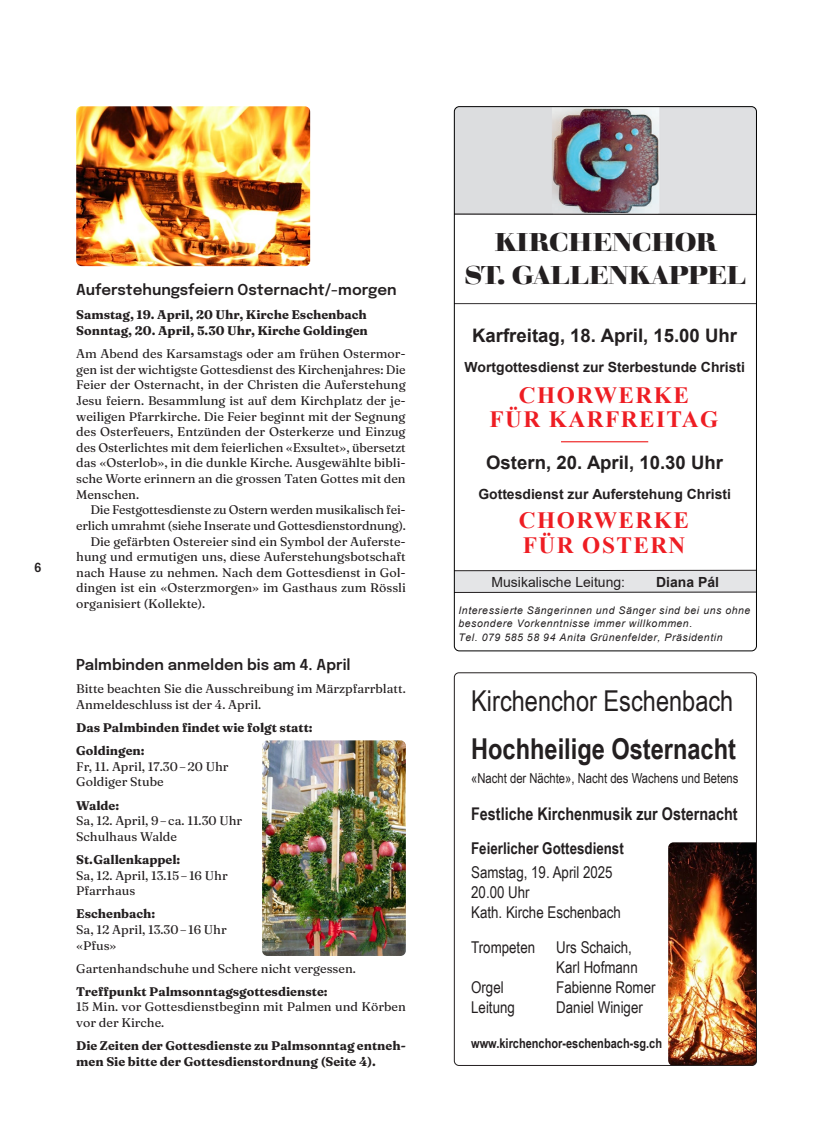
<style>
.page{position:relative;width:833px;height:1134px;background:#fff}
.page>*{position:absolute;margin:0;border:0;box-sizing:border-box;transform-origin:0 0}
.t1{font:28.75px "Arial Narrow";color:#231f20}
.t2{font:700 28.75px "Arial Narrow";color:#231f20}
.t3{font:700 25.5px/32.4px "Walbaum Display";letter-spacing:-.03em;color:#231f20;text-align:center}
.t4{font:700 23.38px "Times New Roman";letter-spacing:.06em;color:#ee1d23}
.t5{font:700 23.25px/24.2px "Times New Roman";letter-spacing:.06em;color:#ee1d23;text-align:center}
.t6{font:700 18.62px "Arial";color:#231f20}
.t7{font:700 18.5px "Arial";color:#231f20}
.t8{font:700 17.5px "Arial Narrow";color:#231f20}
.t9{font:16.25px/20px "Arial Narrow";color:#231f20}
.t10{font:700 16.25px "Arial Narrow";color:#231f20}
.t11{font:600 15px "Epilogue";color:#231f20}
.t12{font:700 14px "Arial";color:#231f20}
.t13{font:14px "Arial";color:#231f20}
.t14{font:13.75px "Arial Narrow";color:#231f20}
.t15{font:700 13.38px "Arial Narrow";color:#231f20}
.t16{font:12.5px/15.6px "Fraunces 9 pt";color:#231f20}
.t17{font:700 12.5px/16.2px "Fraunces 9 pt";color:#231f20}
.t18{font:600 12.5px "Epilogue";color:#231f20}
.t19{font:italic 10.5px/13.5px "Arial";letter-spacing:.055em;color:#231f20}
</style>
<div class="page">
<img style="left:668px;top:842px;width:88px;height:224px">
<div style="left:454px;top:571px;width:302px;height:22px;background:#e2e3e5"></div>
<hr style="left:454px;top:303px;width:302px;height:1px;background:#302e2f">
<img style="left:454px;top:106px;width:302px;height:110px">
<hr style="left:561px;top:441px;width:87px;height:1px;background:#ee2323">
<svg style="left:456px;top:569px;width:298px;height:3px"></svg>
<svg style="left:456px;top:591px;width:298px;height:2px"></svg>
<div style="left:454px;top:106px;width:302px;height:545px;border:1px solid #000;border-radius:5px"></div>
<img style="left:76px;top:106px;width:234px;height:160px">
<div style="left:454px;top:672px;width:302px;height:394px;border:1px solid #231f20;border-radius:5px"></div>
<img style="left:262px;top:740px;width:144px;height:216px">
<p class="t18" style="left:34px;top:558px;width:9px">6</p>
<p class="t11" style="left:76px;top:279px;width:322px">Auferstehungsfeiern Osternacht/-morgen</p>
<p class="t17" style="left:76px;top:305px;width:293px">Samstag, 19. April, 20 Uhr, Kirche Eschenbach<br>Sonntag, 20. April, 5.30 Uhr, Kirche Goldingen</p>
<p class="t16" style="left:76px;top:345px;width:331px;text-align:justify">Am Abend des Karsamstags oder am frühen Ostermor&shy;gen ist der wichtigste Gottesdienst des Kirchenjahres: Die Feier der Osternacht, in der Christen die Auferstehung Jesu feiern. Besammlung ist auf dem Kirchplatz der je&shy;weiligen Pfarrkirche. Die Feier beginnt mit der Segnung des Osterfeuers, Entzünden der Osterkerze und Einzug des Osterlichtes mit dem feierlichen «Exsultet», übersetzt das «Osterlob», in die dunkle Kirche. Ausgewählte bibli&shy;sche Worte erinnern an die grossen Taten Gottes mit den Menschen.</p>
<p class="t16" style="left:90px;top:501px;width:317px">Die Festgottesdienste zu Ostern werden musikalisch fei-</p>
<p class="t16" style="left:76px;top:517px;width:331px">erlich umrahmt (siehe Inserate und Gottesdienstordnung).</p>
<p class="t16" style="left:90px;top:533px;width:317px">Die gefärbten Ostereier sind ein Symbol der Auferste-</p>
<p class="t16" style="left:76px;top:548px;width:331px">hung und ermutigen uns, diese Auferstehungsbotschaft</p>
<p class="t16" style="left:76px;top:564px;width:330px">nach Hause zu nehmen. Nach dem Gottesdienst in Gol-</p>
<p class="t16" style="left:76px;top:579px;width:331px">dingen ist ein «Osterzmorgen» im Gasthaus zum Rössli</p>
<p class="t16" style="left:76px;top:595px;width:130px">organisiert (Kollekte).</p>
<p class="t11" style="left:76px;top:654px;width:276px">Palmbinden anmelden bis am 4. April</p>
<p class="t16" style="left:76px;top:680px;width:331px">Bitte beachten Sie die Ausschreibung im Märzpfarrblatt.<br>Anmeldeschluss ist der 4. April.</p>
<p class="t17" style="left:76px;top:715px;width:238px;line-height:23.1px">Das Palmbinden findet wie folgt statt:<br>Goldingen:</p>
<p class="t16" style="left:76px;top:758px;width:154px">Fr, 11. April, 17.30–20 Uhr<br>Goldiger Stube</p>
<p class="t17" style="left:76px;top:796px;width:45px">Walde:</p>
<p class="t16" style="left:76px;top:812px;width:167px">Sa, 12. April, 9–ca. 11.30 Uhr<br>Schulhaus Walde</p>
<p class="t17" style="left:76px;top:851px;width:106px">St.Gallenkappel:</p>
<p class="t16" style="left:76px;top:866px;width:153px">Sa, 12. April, 13.15–16 Uhr<br>Pfarrhaus</p>
<p class="t17" style="left:76px;top:905px;width:81px">Eschenbach:</p>
<p class="t16" style="left:76px;top:921px;width:152px">Sa, 12 April, 13.30–16 Uhr «Pfus»</p>
<p class="t16" style="left:76px;top:960px;width:281px">Gartenhandschuhe und Schere nicht vergessen.</p>
<p class="t17" style="left:76px;top:982px;width:253px">Treffpunkt Palmsonntagsgottesdienste:</p>
<p class="t16" style="left:76px;top:998px;width:331px">15 Min. vor Gottesdienstbeginn mit Palmen und Körben vor der Kirche.</p>
<p class="t17" style="left:76px;top:1037px;width:331px;line-height:15.6px">Die Zeiten der Gottesdienste zu Palmsonntag entneh&shy;men Sie bitte der Gottesdienstordnung (Seite 4).</p>
<h2 class="t3" style="left:465px;top:227px;width:283px">KIRCHENCHOR<br>ST. GALLENKAPPEL</h2>
<h3 class="t6" style="left:472px;top:322px;width:266px">Karfreitag, 18. April, 15.00 Uhr</h3>
<p class="t12" style="left:464px;top:357px;width:282px">Wortgottesdienst zur Sterbestunde Christi</p>
<h3 class="t5" style="left:489px;top:382px;width:230px">CHORWERKE<br>FÜR KARFREITAG</h3>
<h3 class="t7" style="left:486px;top:449px;width:238px">Ostern, 20. April, 10.30 Uhr</h3>
<p class="t12" style="left:478px;top:484px;width:254px">Gottesdienst zur Auferstehung Christi</p>
<h3 class="t4" style="left:519px;top:504px;width:171px">CHORWERKE</h3>
<h3 class="t5" style="left:523px;top:532px;width:164px">FÜR OSTERN</h3>
<p class="t13" style="left:491px;top:572px;width:135px">Musikalische Leitung:</p>
<p class="t12" style="left:656px;top:572px;width:64px">Diana Pál</p>
<p class="t19" style="left:458px;top:603px;width:293px">Interessierte Sängerinnen und Sänger sind bei uns ohne besondere Vorkenntnisse immer willkommen.<br>Tel. 079 585 58 94 Anita Grünenfelder, Präsidentin</p>
<h1 class="t1" style="left:471px;top:680px;width:264px">Kirchenchor Eschenbach</h1>
<h1 class="t2" style="left:471px;top:727px;width:266px">Hochheilige Osternacht</h1>
<p class="t14" style="left:471px;top:768px;width:269px">«Nacht der Nächte», Nacht des Wachens und Betens</p>
<h3 class="t8" style="left:471px;top:801px;width:268px">Festliche Kirchenmusik zur Osternacht</h3>
<h3 class="t10" style="left:471px;top:836px;width:154px">Feierlicher Gottesdienst</h3>
<h3 class="t9" style="left:471px;top:862px;width:151px">Samstag, 19. April 2025<br>20.00 Uhr<br>Kath. Kirche Eschenbach</h3>
<h3 class="t9" style="left:471px;top:937px;width:65px">Trompeten</h3>
<h3 class="t9" style="left:556px;top:937px;width:83px">Urs Schaich,<br>Karl Hofmann</h3>
<h3 class="t9" style="left:471px;top:976px;width:34px">Orgel</h3>
<h3 class="t9" style="left:556px;top:976px;width:101px">Fabienne Romer</h3>
<h3 class="t9" style="left:471px;top:996px;width:45px">Leitung</h3>
<h3 class="t9" style="left:556px;top:996px;width:88px">Daniel Winiger</h3>
<p class="t15" style="left:471px;top:1033px;width:192px">www.kirchenchor-eschenbach-sg.ch</p>
</div>
